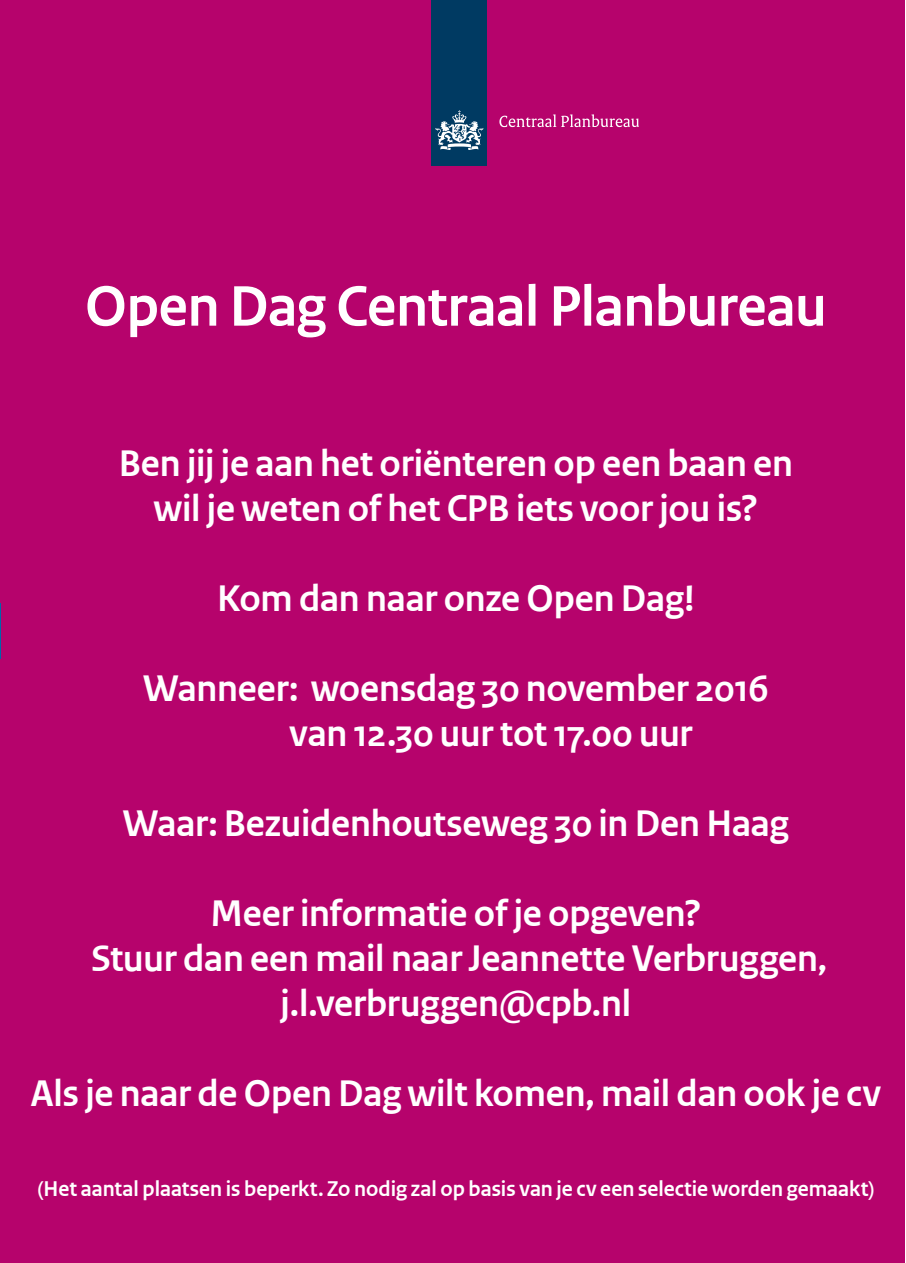
<style>
.page{position:relative;width:906px;height:1263px;background:#fff}
.page>*{position:absolute;margin:0;border:0;box-sizing:border-box;transform-origin:0 0}
.t1{font:700 60px "Rijksoverheid Sans Heading TT";letter-spacing:-.005em;color:#fff}
.t2{font:700 39px/45px "Rijksoverheid Sans Heading TT";letter-spacing:-.005em;color:#fff;text-align:center}
.t3{font:700 22.5px "Rijksoverheid Sans Heading TT";color:#fff}
</style>
<div class="page">
<div style="left:0;top:0;width:904px;height:1263px;background:#b6036c"></div>
<div style="left:0;top:604px;width:13px;height:55px;background:#0067aa"></div>
<div style="left:432px;top:0;width:55px;height:166px;background:#003a62"></div>
<svg style="left:435px;top:110px;width:48px;height:40px"></svg>
<svg style="left:499px;top:114px;width:140px;height:13px"></svg>
<div style="left:1px;top:592px;width:13px;height:78px;background:#b6036c"></div>
<h1 class="t1" style="left:85px;top:272px;width:743px">Open Dag Centraal Planbureau</h1>
<p class="t2" style="left:119px;top:441px;width:676px">Ben jij je aan het oriënteren op een baan en wil je weten of het CPB iets voor jou is?</p>
<p class="t2" style="left:217px;top:576px;width:479px">Kom dan naar onze Open Dag!</p>
<p class="t2" style="left:289px;top:666px;width:480px;text-align:left;text-indent:-146px">Wanneer: woensdag 30 november 2016 van 12.30 uur tot 17.00 uur</p>
<p class="t2" style="left:123px;top:801px;width:667px">Waar: Bezuidenhoutseweg 30 in Den Haag</p>
<p class="t2" style="left:91px;top:891px;width:737px">Meer informatie of je opgeven?<br>Stuur dan een mail naar Jeannette Verbruggen, j.l.verbruggen@cpb.nl</p>
<p class="t2" style="left:31px;top:1071px;width:851px">Als je naar de Open Dag wilt komen, mail dan ook je cv</p>
<p class="t3" style="left:38px;top:1176px;width:838px">(Het aantal plaatsen is beperkt. Zo nodig zal op basis van je cv een selectie worden gemaakt)</p>
</div>
